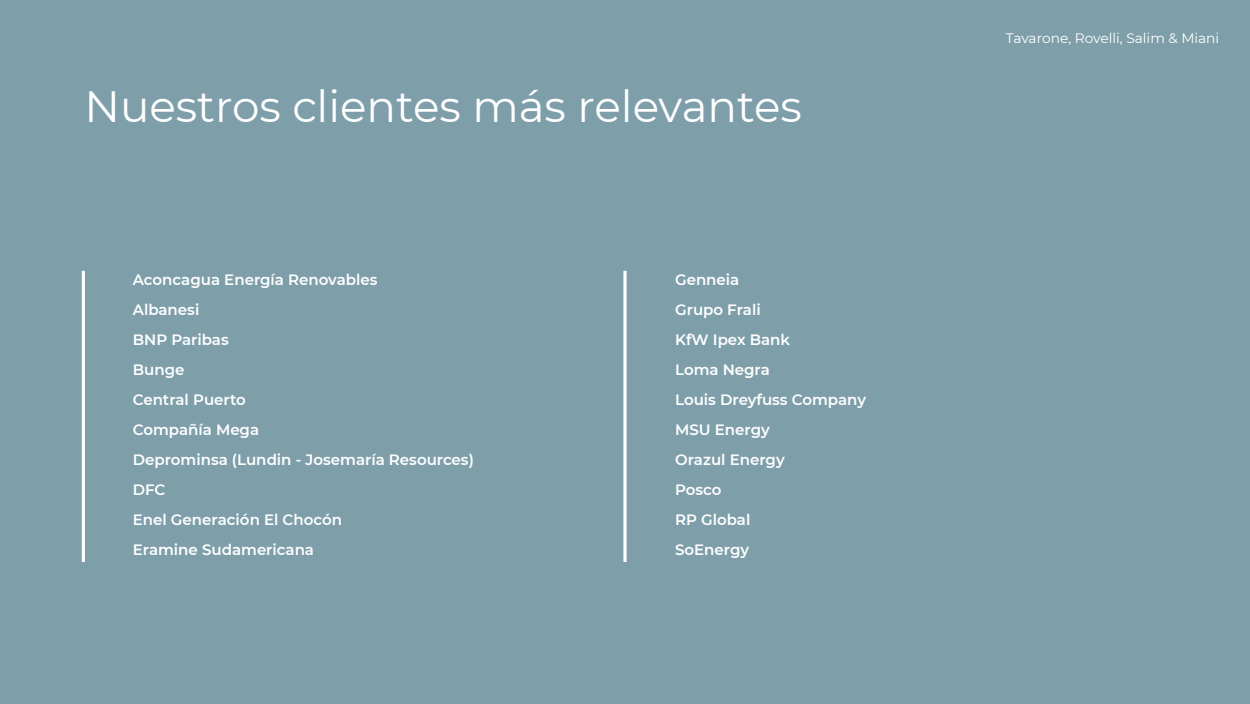
<style>
.page{position:relative;width:1250px;height:704px;background:#7e9faa}
.page>*{position:absolute;margin:0;border:0;box-sizing:border-box;transform-origin:0 0}
.t1{font:43.75px "Montserrat";color:#fff}
.t2{font:600 15px/30px "Montserrat";color:#fff}
.t3{font:13.75px "Montserrat";color:#fff}
</style>
<div class="page">
<hr style="left:82px;top:271px;width:3px;height:291px;background:#fff">
<svg style="left:623px;top:271px;width:4px;height:291px"></svg>
<h1 class="t1" style="left:84px;top:77px;width:719px">Nuestros clientes más relevantes</h1>
<p class="t2" style="left:133px;top:264px;width:343px">Aconcagua Energía Renovables<br>Albanesi<br>BNP Paribas<br>Bunge<br>Central Puerto<br>Compañía Mega<br>Deprominsa (Lundin - Josemaría Resources)<br>DFC<br>Enel Generación El Chocón<br>Eramine Sudamericana</p>
<p class="t2" style="left:675px;top:264px;width:192px">Genneia<br>Grupo Frali<br>KfW Ipex Bank<br>Loma Negra<br>Louis Dreyfuss Company<br>MSU Energy<br>Orazul Energy<br>Posco<br>RP Global<br>SoEnergy</p>
<p class="t3" style="left:1006px;top:28px;width:215px">Tavarone, Rovelli, Salim &amp; Miani</p>
</div>
